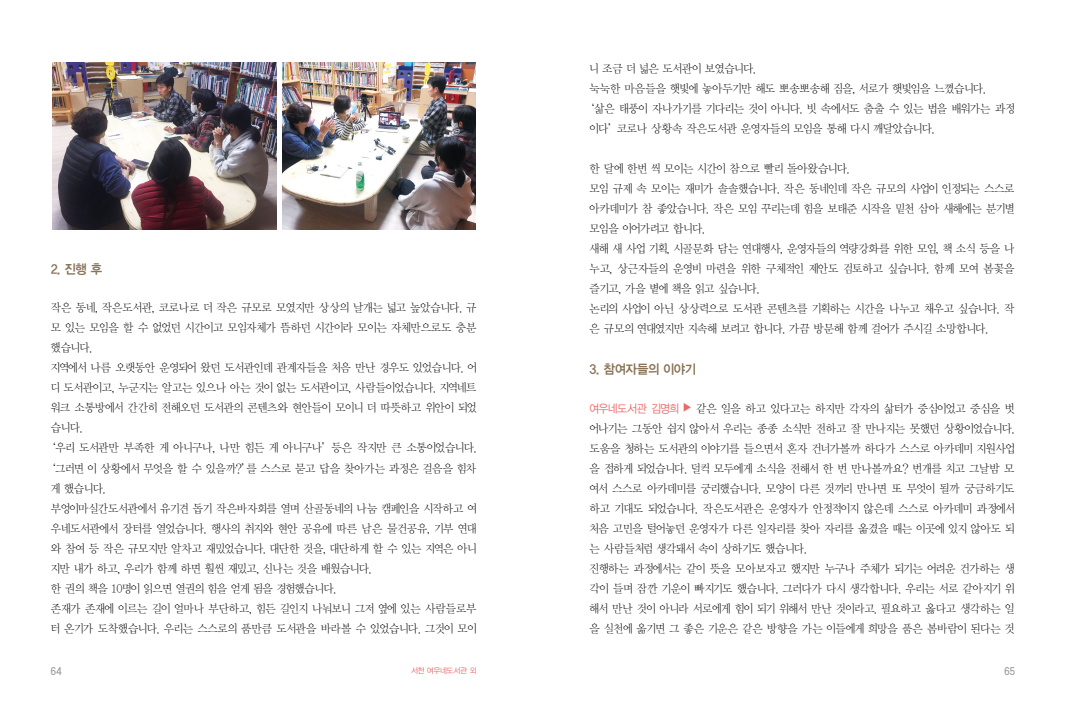
<style>
.page{position:relative;width:1066px;height:723px;background:#fff}
.page>*{position:absolute;margin:0;border:0;box-sizing:border-box;transform-origin:0 0}
.t1{font:13px "YDIYGO340";letter-spacing:-.03em;color:#887255;scale:.95 1}
.t2{font:11.5px/20px "YDIY Mj O310";letter-spacing:-.04em;color:#000;scale:.95 1}
.t3{font:11.5px "YDIY Mj O310";letter-spacing:-.02em;color:#000;scale:.95 1}
.t4{font:11.5px "YDIY Mj O310";letter-spacing:-.06em;color:#000;scale:.95 1}
.t5{font:11.5px "YDIY Mj O310";letter-spacing:-.08em;color:#000;scale:.95 1}
.t6{font:500 10px "S Core Dream 5";color:#9fa0a0;scale:.95 1}
.t7{font:8px "YDIYGO320";letter-spacing:-.06em;color:#ec6867;scale:.95 1}
.s1{font-family:"YDIYGO320";color:#ec6867}
.s2{font-family:"S Core Dream 6";font-weight:700;font-size:9.5px;color:#ec6867}
</style>
<div class="page">
<img style="left:52px;top:62px;width:224px;height:168px">
<img style="left:283px;top:62px;width:193px;height:168px">
<p class="t1" style="left:51px;top:261px;width:56px">2. 진행 후</p>
<p class="t2" style="left:51px;top:298px;width:449px">작은 동네, 작은도서관, 코로나로 더 작은 규모로 모였지만 상상의 날개는 넓고 높았습니다. 규</p>
<p class="t4" style="left:51px;top:322px;width:449px">모 있는 모임을 할 수 없었던 시간이고 모임자체가 뜸하던 시간이라 모이는 자체만으로도 충분</p>
<p class="t2" style="left:51px;top:338px;width:46px">했습니다.</p>
<p class="t2" style="left:51px;top:358px;width:451px">지역에서 나름 오랫동안 운영되어 왔던 도서관인데 관계자들을 처음 만난 경우도 있었습니다. 어</p>
<p class="t2" style="left:50px;top:378px;width:450px">디 도서관이고, 누군지는 알고는 있으나 아는 것이 없는 도서관이고, 사람들이었습니다. 지역네트</p>
<p class="t2" style="left:51px;top:398px;width:450px">워크 소통방에서 간간히 전해오던 도서관의 콘텐츠와 현안들이 모이니 더 따뜻하고 위안이 되었</p>
<p class="t2" style="left:51px;top:418px;width:36px">습니다.</p>
<p class="t2" style="left:44px;top:438px;width:457px">‘우리 도서관만 부족한 게 아니구나, 나만 힘든 게 아니구나’등은 작지만 큰 소통이었습니다.</p>
<p class="t3" style="left:44px;top:462px;width:456px">‘그러면 이 상황에서 무엇을 할 수 있을까?’를 스스로 묻고 답을 찾아가는 과정은 걸음을 힘차</p>
<p class="t2" style="left:51px;top:478px;width:60px">게 했습니다.</p>
<p class="t2" style="left:51px;top:498px;width:450px">부엉이마실간도서관에서 유기견 돕기 작은바자회를 열며 산골동네의 나눔 캠페인을 시작하고 여</p>
<p class="t2" style="left:51px;top:518px;width:450px">우네도서관에서 장터를 열었습니다. 행사의 취지와 현안 공유에 따른 남은 물건공유, 기부 연대</p>
<p class="t2" style="left:51px;top:538px;width:451px">와 참여 등 작은 규모지만 알차고 재밌었습니다. 대단한 것을, 대단하게 할 수 있는 지역은 아니</p>
<p class="t2" style="left:51px;top:558px;width:341px">지만 내가 하고, 우리가 함께 하면 훨씬 재밌고, 신나는 것을 배웠습니다.</p>
<p class="t5" style="left:51px;top:582px;width:303px">한 권의 책을 10명이 읽으면 열권의 힘을 얻게 됨을 경험했습니다.</p>
<p class="t2" style="left:51px;top:598px;width:449px">존재가 존재에 이르는 길이 얼마나 부단하고, 힘든 길인지 나눠보니 그저 옆에 있는 사람들로부</p>
<p class="t2" style="left:51px;top:618px;width:451px">터 온기가 도착했습니다. 우리는 스스로의 품만큼 도서관을 바라볼 수 있었습니다. 그것이 모이</p>
<p class="t2" style="left:589px;top:59px;width:178px">니 조금 더 넓은 도서관이 보였습니다.</p>
<p class="t2" style="left:590px;top:79px;width:419px">눅눅한 마음들을 햇빛에 놓아두기만 해도 뽀송뽀송해 짐을, 서로가 햇빛임을 느꼈습니다.</p>
<p class="t2" style="left:583px;top:99px;width:456px">‘삶은 태풍이 자나가기를 기다리는 것이 아니다. 빗 속에서도 춤출 수 있는 법을 배워가는 과정</p>
<p class="t2" style="left:589px;top:119px;width:366px">이다’코로나 상황속 작은도서관 운영자들의 모임을 통해 다시 깨달았습니다.</p>
<p class="t2" style="left:589px;top:159px;width:449px">한 달에 한번 씩 모이는 시간이 참으로 빨리 돌아왔습니다.<br>모임 규제 속 모이는 재미가 솔솔했습니다. 작은 동네인데 작은 규모의 사업이 인정되는 스스로 아카데미가 참 좋았습니다. 작은 모임 꾸리는데 힘을 보태준 시작을 밑천 삼아 새해에는 분기별 모임을 이어가려고 합니다.<br>새해 새 사업 기획, 시골문화 담는 연대행사, 운영자들의 역량강화를 위한 모임, 책 소식 등을 나 누고, 상근자들의 운영비 마련을 위한 구체적인 제안도 검토하고 싶습니다. 함께 모여 봄꽃을 즐기고, 가을 볕에 책을 읽고 싶습니다.<br>논리의 사업이 아닌 상상력으로 도서관 콘텐츠를 기획하는 시간을 나누고 채우고 싶습니다. 작 은 규모의 연대였지만 지속해 보려고 합니다. 가끔 방문해 함께 걸어가 주시길 소망합니다.</p>
<p class="t1" style="left:589px;top:361px;width:114px">3. 참여자들의 이야기</p>
<p class="t2" style="left:589px;top:399px;width:450px"><span class="s1">여우네도서관 김명희</span> <span class="s2">▶</span> 같은 일을 하고 있다고는 하지만 각자의 삶터가 중심이었고 중심을 벗 어나기는 그동안 쉽지 않아서 우리는 종종 소식만 전하고 잘 만나지는 못했던 상황이었습니다. 도움을 청하는 도서관의 이야기를 들으면서 혼자 건너가볼까 하다가 스스로 아카데미 지원사업 을 접하게 되었습니다. 덜컥 모두에게 소식을 전해서 한 번 만나볼까요? 번개를 치고 그날밤 모 여서 스스로 아카데미를 궁리했습니다. 모양이 다른 것끼리 만나면 또 무엇이 될까 궁금하기도 하고 기대도 되었습니다. 작은도서관은 운영자가 안정적이지 않은데 스스로 아카데미 과정에서 처음 고민을 털어놓던 운영자가 다른 일자리를 찾아 자리를 옮겼을 때는 이곳에 있지 않아도 되 는 사람들처럼 생각돼서 속이 상하기도 했습니다.<br>진행하는 과정에서는 같이 뜻을 모아보자고 했지만 누구나 주체가 되기는 어려운 건가하는 생 각이 들며 잠깐 기운이 빠지기도 했습니다. 그러다가 다시 생각합니다. 우리는 서로 같아지기 위 해서 만난 것이 아니라 서로에게 힘이 되기 위해서 만난 것이라고. 필요하고 옳다고 생각하는 일 을 실천에 옮기면 그 좋은 기운은 같은 방향을 가는 이들에게 희망을 품은 봄바람이 된다는 것</p>
<p class="t7" style="left:411px;top:666px;width:71px">서천 여우네도서관 외</p>
<p class="t6" style="left:51px;top:664px;width:13px">64</p>
<p class="t6" style="left:1004px;top:664px;width:13px">65</p>
</div>
